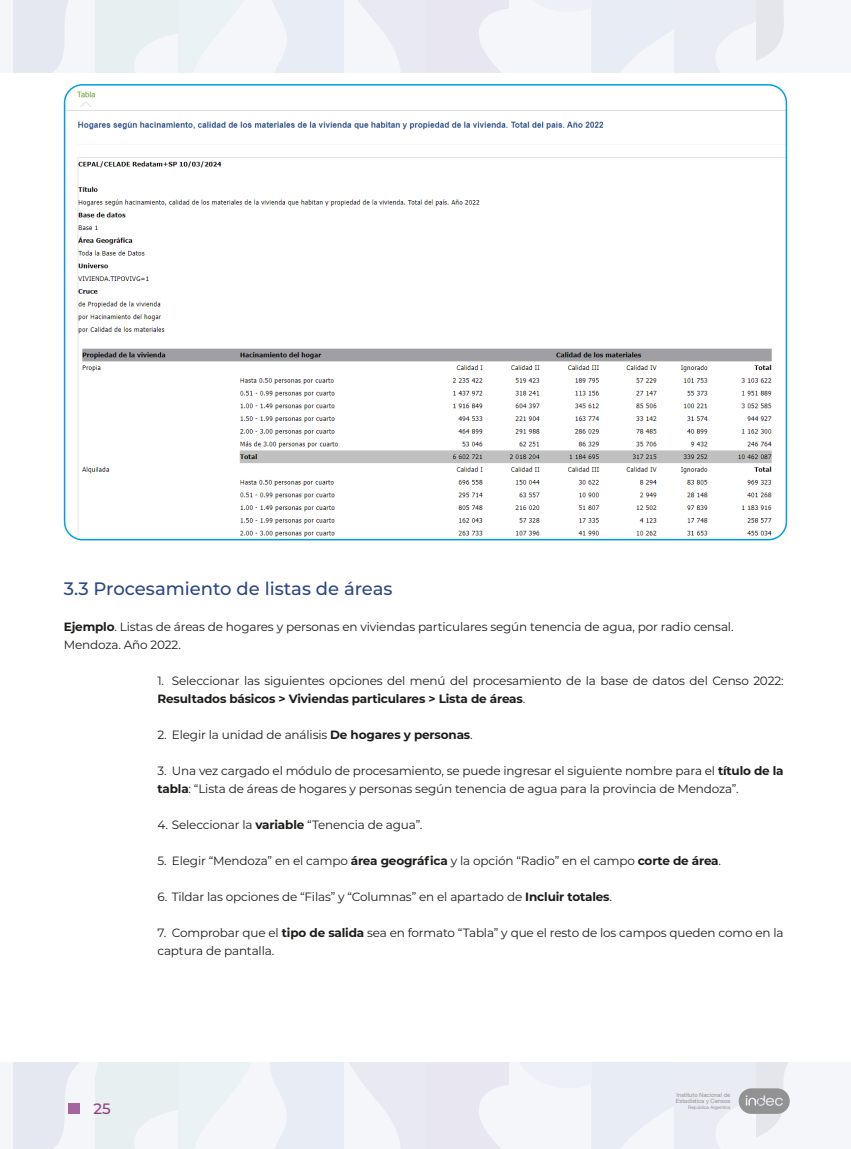
<style>
.page{position:relative;width:851px;height:1149px;background:#fff}
.page>*{position:absolute;margin:0;border:0;box-sizing:border-box;transform-origin:0 0}
.titulo_1_1_1{font:500 18px "Montserrat";color:#2b4689}
.t1{font:500 15px "Montserrat";color:#923e87}
.texto{font:12px/18px "Montserrat";letter-spacing:-.015em;color:#1d1d1b}
.t2{font:5.85px/6px "Helvetica Neue LT Std";color:#929292}
.t3{font:4.65px "Helvetica Neue LT Std";color:#929292}
.s1{font-weight:700}
</style>
<div class="page">
<div style="left:0;top:0;width:850px;height:72px;background:#f5f6f9"></div>
<svg style="left:13px;top:0;width:771px;height:72px"></svg>
<div style="left:0;top:1061px;width:850px;height:86px;background:#f5f6f9"></div>
<svg style="left:13px;top:1062px;width:777px;height:85px"></svg>
<img style="left:65px;top:85px;width:721px;height:454px">
<div style="left:64px;top:84px;width:723px;height:456px;border:2px solid #009fe3;border-radius:18px"></div>
<p class="titulo_1_1_1" style="left:64px;top:575px;width:330px">3.3 Procesamiento de listas de áreas</p>
<p class="texto" style="left:64px;top:616px;width:671px"><span class="s1">Ejemplo</span>. Listas de áreas de hogares y personas en viviendas particulares según tenencia de agua, por radio censal.</p>
<p class="texto" style="left:64px;top:634px;width:119px">Mendoza. Año 2022.</p>
<p class="texto" style="left:157px;top:670px;width:627px">1. Seleccionar las siguientes opciones del menú del procesamiento de la base de datos del Censo 2022:<br><span class="s1">Resultados básicos &gt; Viviendas particulares &gt; Lista de áreas</span>.</p>
<p class="texto" style="left:157px;top:724px;width:317px">2. Elegir la unidad de análisis <span class="s1">De hogares y personas</span>.</p>
<p class="texto" style="left:157px;top:760px;width:627px">3. Una vez cargado el módulo de procesamiento, se puede ingresar el siguiente nombre para el <span class="s1">título de la tabla</span>: “Lista de áreas de hogares y personas según tenencia de agua para la provincia de Mendoza”.</p>
<p class="texto" style="left:157px;top:814px;width:266px">4. Seleccionar la <span class="s1">variable</span> “Tenencia de agua”.</p>
<p class="texto" style="left:157px;top:850px;width:565px">5. Elegir “Mendoza” en el campo <span class="s1">área geográfica</span> y la opción “Radio” en el campo <span class="s1">corte de área</span>.</p>
<p class="texto" style="left:157px;top:886px;width:456px">6. Tildar las opciones de “Filas” y “Columnas” en el apartado de <span class="s1">Incluir totales</span>.</p>
<p class="texto" style="left:157px;top:922px;width:627px">7. Comprobar que el <span class="s1">tipo de salida</span> sea en formato “Tabla” y que el resto de los campos queden como en la captura de pantalla.</p>
<p class="t2" style="left:675px;top:1091px;width:56px">Instituto Nacional de<br>Estadística y Censos</p>
<p class="t1" style="left:94px;top:1097px;width:19px">25</p>
<p class="t3" style="left:688px;top:1104px;width:43px">República Argentina</p>
</div>
